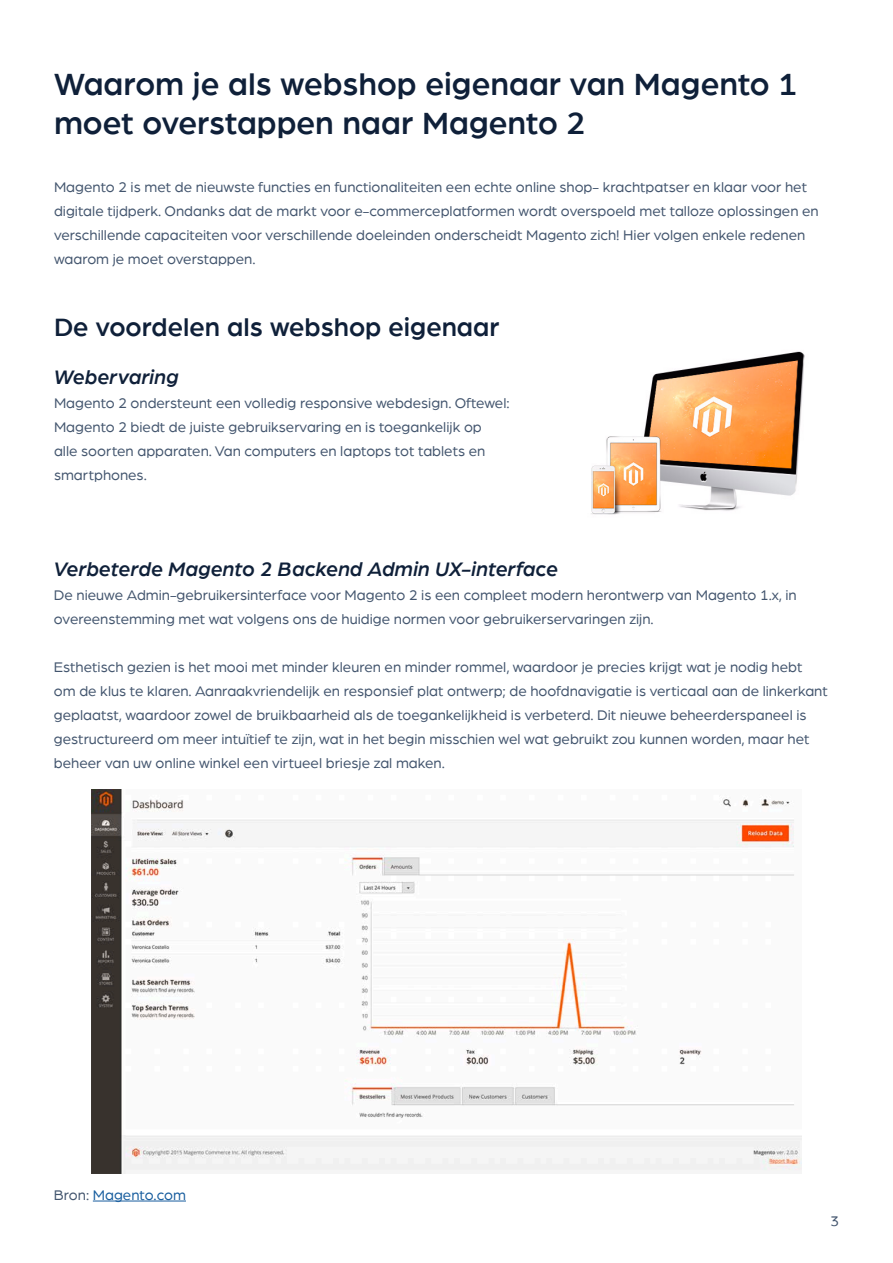
<style>
.page{position:relative;width:893px;height:1263px;background:#fff}
.page>*{position:absolute;margin:0;border:0;box-sizing:border-box;transform-origin:0 0}
.Kop_1{font:500 33px/39px "Arboria";color:#0f2039}
.Kop_2{font:500 27px "Arboria";color:#0f2039}
.Kop_3{font:italic 500 21px "Arboria";color:#0f2039}
.t1{font:15px/24px "Arboria";color:#43556e}
.t2{font:15px "Arboria";color:#175d9e}
.s1{color:#43556e}
</style>
<div class="page">
<img style="left:591px;top:351px;width:214px;height:164px">
<hr style="left:93px;top:1201px;width:93px;height:1px;background:#175d9e">
<img style="left:91px;top:789px;width:711px;height:384px">
<p class="Kop_1" style="left:54px;top:63px;width:745px">Waarom je als webshop eigenaar van Magento 1 moet overstappen naar Magento 2</p>
<p class="t1" style="left:54px;top:174px;width:766px">Magento 2 is met de nieuwste functies en functionaliteiten een echte online shop- krachtpatser en klaar voor het digitale tijdperk. Ondanks dat de markt voor e-commerceplatformen wordt overspoeld met talloze oplossingen en verschillende capaciteiten voor verschillende doeleinden onderscheidt Magento zich! Hier volgen enkele redenen waarom je moet overstappen.</p>
<p class="Kop_2" style="left:54px;top:309px;width:447px">De voordelen als webshop eigenaar</p>
<p class="Kop_3" style="left:54px;top:363px;width:126px">Webervaring</p>
<p class="t1" style="left:54px;top:390px;width:457px">Magento 2 ondersteunt een volledig responsive webdesign. Oftewel:<br>Magento 2 biedt de juiste gebruikservaring en is toegankelijk op<br>alle soorten apparaten. Van computers en laptops tot tablets en smartphones.</p>
<p class="Kop_3" style="left:54px;top:555px;width:506px">Verbeterde Magento 2 Backend Admin UX-interface</p>
<p class="t1" style="left:54px;top:582px;width:744px">De nieuwe Admin-gebruikersinterface voor Magento 2 is een compleet modern herontwerp van Magento 1.x, in overeenstemming met wat volgens ons de huidige normen voor gebruikerservaringen zijn.</p>
<p class="t1" style="left:54px;top:654px;width:775px">Esthetisch gezien is het mooi met minder kleuren en minder rommel, waardoor je precies krijgt wat je nodig hebt om de klus te klaren. Aanraakvriendelijk en responsief plat ontwerp; de hoofdnavigatie is verticaal aan de linkerkant geplaatst, waardoor zowel de bruikbaarheid als de toegankelijkheid is verbeterd. Dit nieuwe beheerderspaneel is gestructureerd om meer intuïtief te zijn, wat in het begin misschien wel wat gebruikt zou kunnen worden, maar het beheer van uw online winkel een virtueel briesje zal maken.</p>
<p class="t2" style="left:54px;top:1185px;width:134px"><span class="s1">Bron:</span> Magento.com</p>
<p class="t1" style="left:830px;top:1208px;width:10px">3</p>
</div>
